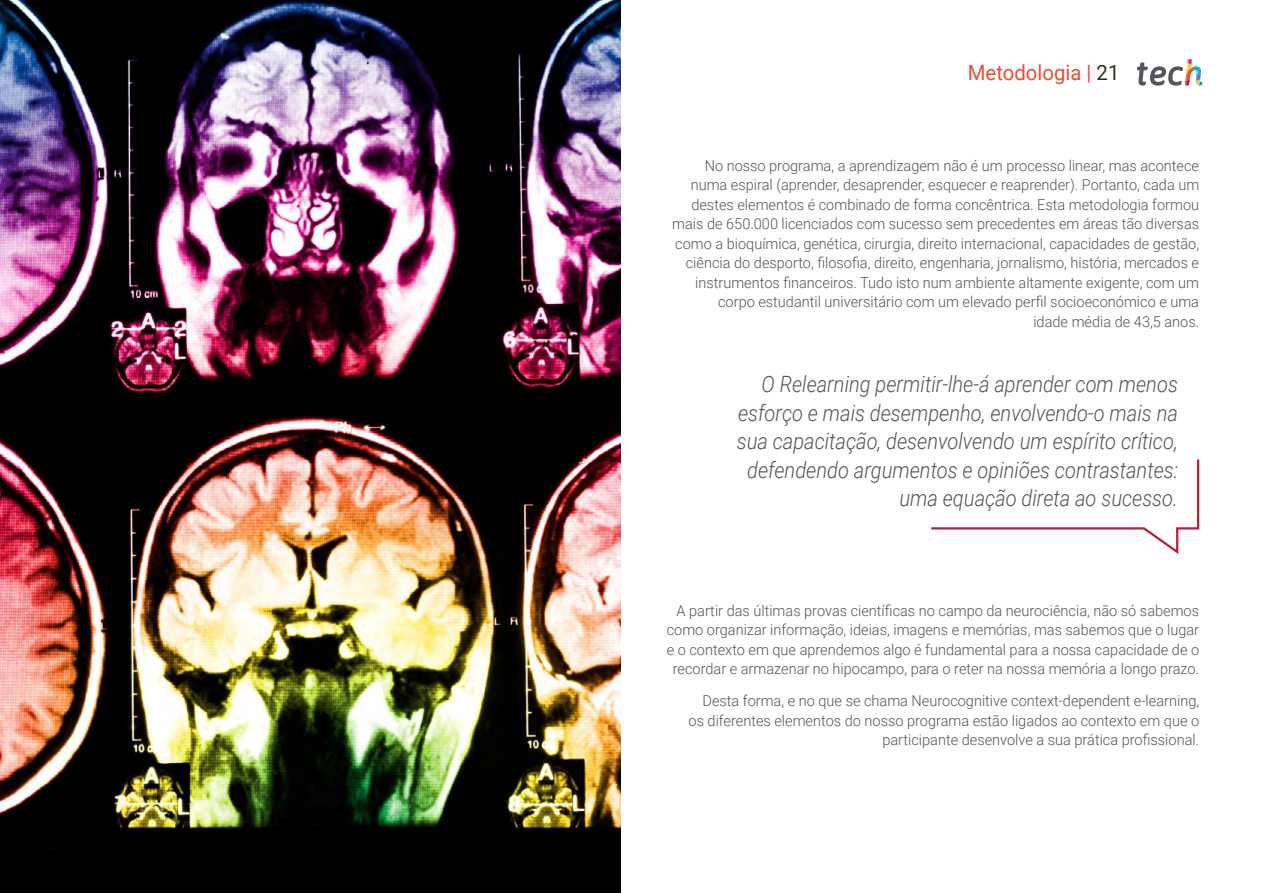
<style>
.page{position:relative;width:1263px;height:893px;background:#fff}
.page>*{position:absolute;margin:0;border:0;box-sizing:border-box;transform-origin:0 0}
.t1{font:italic 300 22.5px/28.5px "Roboto";color:#52555b;text-align:right;scale:.89 1}
.t2{font:21px "Roboto";color:#e94d35}
.t3{font:300 15px/19.5px "Roboto";color:#52555b;text-align:right}
.s1{color:#312e20}
</style>
<div class="page">
<img style="left:0;top:0;width:621px;height:893px">
<svg style="left:931px;top:459px;width:269px;height:95px"></svg>
<svg style="left:1137px;top:59px;width:65px;height:27px"></svg>
<h2 class="t2" style="left:968px;top:57px;width:153px">Metodologia | <span class="s1">21</span></h2>
<p class="t3" style="left:672px;top:155px;width:528px">No nosso programa, a aprendizagem não é um processo linear, mas acontece numa espiral (aprender, desaprender, esquecer e reaprender). Portanto, cada um destes elementos é combinado de forma concêntrica. Esta metodologia formou mais de 650.000 licenciados com sucesso sem precedentes em áreas tão diversas como a bioquímica, genética, cirurgia, direito internacional, capacidades de gestão, ciência do desporto, filosofia, direito, engenharia, jornalismo, história, mercados e instrumentos financeiros. Tudo isto num ambiente altamente exigente, com um corpo estudantil universitário com um elevado perfil socioeconómico e uma<br>idade média de 43,5 anos.</p>
<h1 class="t1" style="left:737px;top:369px;width:497px">O Relearning permitir-lhe-á aprender com menos esforço e mais desempenho, envolvendo-o mais na sua capacitação, desenvolvendo um espírito crítico, defendendo argumentos e opiniões contrastantes: uma equação direta ao sucesso.</h1>
<p class="t3" style="left:667px;top:600px;width:534px">A partir das últimas provas científicas no campo da neurociência, não só sabemos como organizar informação, ideias, imagens e memórias, mas sabemos que o lugar e o contexto em que aprendemos algo é fundamental para a nossa capacidade de o recordar e armazenar no hipocampo, para o reter na nossa memória a longo prazo.</p>
<p class="t3" style="left:688px;top:691px;width:512px">Desta forma, e no que se chama Neurocognitive context-dependent e-learning, os diferentes elementos do nosso programa estão ligados ao contexto em que o participante desenvolve a sua prática profissional.</p>
</div>
